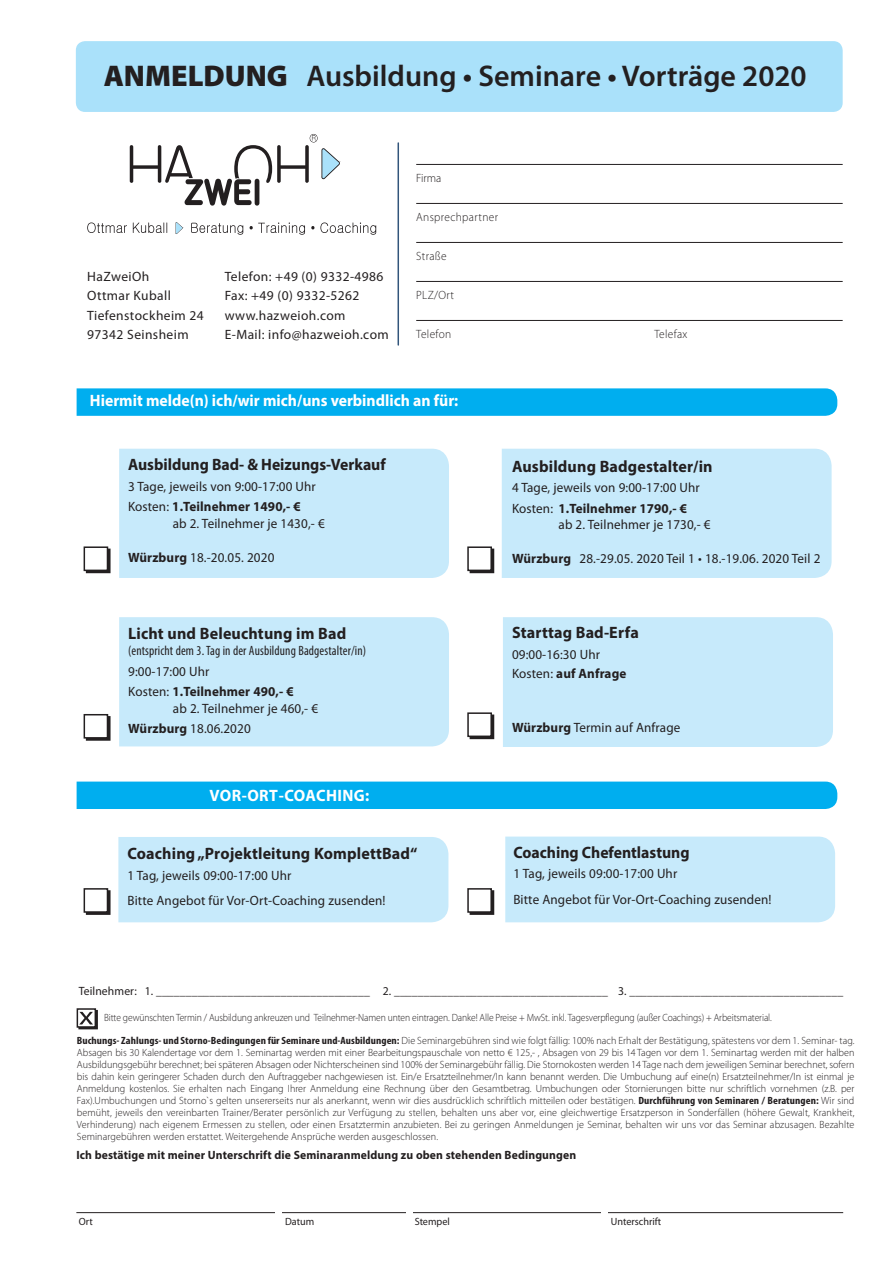
<style>
.page{position:relative;width:894px;height:1263px;background:#fff}
.page>*{position:absolute;margin:0;border:0;box-sizing:border-box;transform-origin:0 0}
.t1{font:600 30px "Myriad Pro";color:#231f20}
.t2{font:700 16.5px "Myriad Pro";letter-spacing:.01em;color:#231f20}
.t3{font:700 16.5px "Myriad Pro";letter-spacing:.01em;color:#231f20;scale:.95 1}
.t4{font:700 16.5px "Myriad Pro";color:#fff;scale:.95 1}
.t5{font:700 16.5px "Myriad Pro";letter-spacing:.025em;color:#fff}
.t6{font:13.5px/25.2px "Myriad Pro";letter-spacing:.01em;color:#231f20}
.t7{font:13.5px/19.5px "Myriad Pro";letter-spacing:.03em;color:#231f20}
.t8{font:condensed 13.5px "Myriad Pro";letter-spacing:.01em;color:#231f20}
.t9{font:12px "Myriad Pro";letter-spacing:.01em;color:#231f20}
.t10{font:700 12px "Myriad Pro";letter-spacing:.01em;color:#231f20}
.t11{font:300 12px "Myriad Pro";letter-spacing:.03em;color:#231f20;scale:.95 1}
.t12{font:300 10.5px/12px "Myriad Pro";letter-spacing:-.01em;color:#231f20;text-align:justify;scale:.96 1}
.t13{font:300 10.5px "Myriad Pro";letter-spacing:-.01em;color:#231f20;scale:.91 1}
.t14{font:10.5px "Myriad Pro";color:#231f20}
.s1{font-weight:900}
.s2{font-weight:700}
.s3{font-weight:700;font-stretch:condensed}
</style>
<div class="page">
<div style="left:77px;top:782px;width:760px;height:27px;background:#00aeef"></div>
<svg style="left:77px;top:388px;width:760px;height:28px;background:#05afef"></svg>
<hr style="left:416px;top:164px;width:426px;height:1px;background:#231f20">
<hr style="left:416px;top:203px;width:426px;height:1px;background:#231f20">
<hr style="left:416px;top:242px;width:426px;height:1px;background:#231f20">
<hr style="left:416px;top:281px;width:426px;height:1px;background:#231f20">
<hr style="left:416px;top:320px;width:426px;height:1px;background:#231f20">
<div style="left:76px;top:41px;width:766px;height:71px;background:#aae1fa;border:2px solid #aae1fa;border-radius:9px"></div>
<hr style="left:397px;top:143px;width:2px;height:202px;background:#32557b">
<hr style="left:76px;top:1212px;width:766px;height:1px;background:#231f20">
<div style="left:274px;top:1201px;width:7px;height:20px;background:#fff"></div>
<div style="left:405px;top:1201px;width:7px;height:20px;background:#fff"></div>
<div style="left:600px;top:1201px;width:7px;height:20px;background:#fff"></div>
<div style="left:505px;top:837px;width:329px;height:85px;background:#c7eafb"></div>
<div style="left:503px;top:617px;width:329px;height:130px;background:#c7eafb"></div>
<div style="left:119px;top:617px;width:330px;height:129px;background:#c7eafb"></div>
<div style="left:118px;top:837px;width:330px;height:85px;background:#c7eafb"></div>
<div style="left:501px;top:449px;width:330px;height:129px;background:#c7eafb"></div>
<div style="left:119px;top:449px;width:330px;height:129px;background:#c7eafb"></div>
<svg style="left:175px;top:222px;width:8px;height:12px"></svg>
<svg style="left:87px;top:222px;width:80px;height:11px"></svg>
<svg style="left:191px;top:222px;width:185px;height:13px"></svg>
<svg style="left:130px;top:134px;width:210px;height:72px"></svg>
<svg style="left:78px;top:1010px;width:20px;height:19px"></svg>
<svg style="left:77px;top:1008px;width:19px;height:20px"></svg>
<svg style="left:86px;top:890px;width:24px;height:25px"></svg>
<div style="left:83px;top:888px;width:25px;height:25px;background:#fff;border:2px solid #231f20"></div>
<svg style="left:469px;top:890px;width:25px;height:25px"></svg>
<div style="left:467px;top:888px;width:25px;height:25px;background:#fff;border:2px solid #231f20"></div>
<div style="left:469px;top:714px;width:25px;height:25px;background:#231f20"></div>
<div style="left:467px;top:712px;width:25px;height:25px;background:#fff;border:2px solid #231f20"></div>
<svg style="left:86px;top:716px;width:24px;height:25px"></svg>
<div style="left:83px;top:714px;width:25px;height:25px;background:#fff;border:2px solid #231f20"></div>
<div style="left:86px;top:549px;width:24px;height:24px;background:#231f20"></div>
<div style="left:83px;top:546px;width:25px;height:25px;background:#fff;border:2px solid #231f20"></div>
<div style="left:469px;top:549px;width:25px;height:24px;background:#231f20"></div>
<div style="left:467px;top:546px;width:25px;height:25px;background:#fff;border:2px solid #231f20"></div>
<svg style="left:79px;top:1012px;width:14px;height:12px"></svg>
<h1 class="t1" style="left:104px;top:63px;width:704px"><span class="s1">ANMELDUNG</span> Ausbildung • Seminare • Vorträge 2020</h1>
<p class="t7" style="left:87px;top:268px;width:118px">HaZweiOh<br>Ottmar Kuball<br>Tiefenstockheim 24<br>97342 Seinsheim</p>
<p class="t7" style="left:225px;top:268px;width:165px">Telefon: +49 (0) 9332-4986<br>Fax: +49 (0) 9332-5262 www.hazweioh.com<br>E-Mail: info@hazweioh.com</p>
<p class="t11" style="left:416px;top:173px;width:28px">Firma</p>
<p class="t11" style="left:416px;top:212px;width:88px">Ansprechpartner</p>
<p class="t11" style="left:416px;top:251px;width:34px">Straße</p>
<p class="t11" style="left:416px;top:290px;width:41px">PLZ/Ort</p>
<p class="t11" style="left:416px;top:329px;width:38px">Telefon</p>
<p class="t11" style="left:654px;top:329px;width:36px">Telefax</p>
<h2 class="t4" style="left:90px;top:394px;width:389px">Hiermit melde(n) ich/wir mich/uns verbindlich an für:</h2>
<h2 class="t3" style="left:128px;top:458px;width:273px">Ausbildung Bad- &amp; Heizungs-Verkauf</h2>
<p class="t6" style="left:128px;top:477px;width:189px;line-height:20.7px">3 Tage, jeweils von 9:00-17:00 Uhr<br>Kosten: <span class="s2">1.Teilnehmer 1490,- €</span></p>
<p class="t6" style="left:173px;top:512px;width:153px">ab 2. Teilnehmer je 1430,- €</p>
<p class="t6" style="left:128px;top:546px;width:148px"><span class="s2">Würzburg</span> 18.-20.05. 2020</p>
<h2 class="t2" style="left:128px;top:627px;width:219px">Licht und Beleuchtung im Bad</h2>
<p class="t8" style="left:128px;top:645px;width:239px">(entspricht dem 3. Tag in der Ausbildung Badgestalter/in)</p>
<p class="t6" style="left:128px;top:662px;width:167px;line-height:20.7px">9:00-17:00 Uhr<br>Kosten: <span class="s2">1.Teilnehmer 490,- €</span></p>
<p class="t6" style="left:128px;top:699px;width:191px;line-height:20.4px;text-indent:45px">ab 2. Teilnehmer je 460,- €<br><span class="s2">Würzburg</span> 18.06.2020</p>
<h2 class="t5" style="left:209px;top:788px;width:161px">VOR-ORT-COACHING:</h2>
<h2 class="t2" style="left:127px;top:847px;width:291px">Coaching „Projektleitung KomplettBad“</h2>
<p class="t6" style="left:127px;top:864px;width:259px">1 Tag, jeweils 09:00-17:00 Uhr<br>Bitte Angebot für Vor-Ort-Coaching zusenden!</p>
<h2 class="t2" style="left:512px;top:459px;width:202px">Ausbildung Badgestalter/in</h2>
<p class="t6" style="left:512px;top:479px;width:189px;line-height:20.4px">4 Tage, jeweils von 9:00-17:00 Uhr<br>Kosten: <span class="s2">1.Teilnehmer 1790,- €</span></p>
<p class="t6" style="left:558px;top:513px;width:153px">ab 2. Teilnehmer je 1730,- €</p>
<p class="t6" style="left:512px;top:547px;width:310px"><span class="s2">Würzburg</span> 28.-29.05. 2020 Teil 1 • 18.-19.06. 2020 Teil 2</p>
<h2 class="t2" style="left:512px;top:626px;width:128px">Starttag Bad-Erfa</h2>
<p class="t6" style="left:512px;top:645px;width:116px;line-height:19.2px">09:00-16:30 Uhr<br>Kosten: <span class="s2">auf Anfrage</span></p>
<p class="t6" style="left:512px;top:715px;width:170px"><span class="s2">Würzburg</span> Termin auf Anfrage</p>
<h2 class="t3" style="left:513px;top:845px;width:187px">Coaching Chefentlastung</h2>
<p class="t6" style="left:513px;top:862px;width:259px">1 Tag, jeweils 09:00-17:00 Uhr<br>Bitte Angebot für Vor-Ort-Coaching zusenden!</p>
<p class="t9" style="left:79px;top:986px;width:765px">Teilnehmer: 1. ____________________________________ 2. ____________________________________ 3. ____________________________________</p>
<p class="t13" style="left:104px;top:1013px;width:734px">Bitte gewünschten Termin / Ausbildung ankreuzen und Teilnehmer-Namen unten eintragen. Danke! Alle Preise + MwSt. inkl. Tagesverpflegung (außer Coachings) + Arbeitsmaterial.</p>
<p class="t12" style="left:77px;top:1036px;width:811px"><span class="s3">Buchungs- Zahlungs- und Storno-Bedingungenfür Seminare und-Ausbildungen:</span> Die Seminargebühren sind wie folgt fällig: 100% nach Erhalt der Bestätigung, spätestens vor dem 1. Seminar- tag.<br>Absagen bis 30 Kalendertage vor dem 1. Seminartag werden mit einer Bearbeitungspauschale von netto € 125,- , Absagen von 29 bis 14 Tagen vor dem 1. Seminartag werden mit der halben Ausbildungsgebühr berechnet; bei späteren Absagen oder Nichterscheinen sind 100% der Seminargebühr fällig. Die Stornokosten werden 14 Tage nach dem jeweiligen Seminar berechnet, sofern bis dahin kein geringerer Schaden durch den Auftraggeber nachgewiesen ist. Ein/e Ersatzteilnehmer/In kann benannt werden. Die Umbuchung auf eine(n) Ersatzteilnehmer/In ist einmal je Anmeldung kostenlos. Sie erhalten nach Eingang Ihrer Anmeldung eine Rechnung über den Gesamtbetrag. Umbuchungen oder Stornierungen bitte nur schriftlich vornehmen (z.B. per Fax).Umbuchungen und Storno`s gelten unsererseits nur als anerkannt, wenn wir dies ausdrücklich schriftlich mitteilen oder bestätigen. <span class="s3">Durchführung von Seminaren / Beratungen:</span> Wir sind bemüht, jeweils den vereinbarten Trainer/Berater persönlich zur Verfügung zu stellen, behalten uns aber vor, eine gleichwertige Ersatzperson in Sonderfällen (höhere Gewalt, Krankheit, Verhinderung) nach eigenem Ermessen zu stellen, oder einen Ersatztermin anzubieten. Bei zu geringen Anmeldungen je Seminar, behalten wir uns vor das Seminar abzusagen. Bezahlte Seminargebühren werden erstattet. Weitergehende Ansprüche werden ausgeschlossen.</p>
<p class="t10" style="left:76px;top:1150px;width:501px">Ich bestätige mit meiner Unterschrift die Seminaranmeldung zu oben stehenden Bedingungen</p>
<p class="t14" style="left:79px;top:1217px;width:15px">Ort</p>
<p class="t14" style="left:285px;top:1217px;width:31px">Datum</p>
<p class="t14" style="left:414px;top:1217px;width:37px">Stempel</p>
<p class="t14" style="left:610px;top:1217px;width:52px">Unterschrift</p>
</div>
